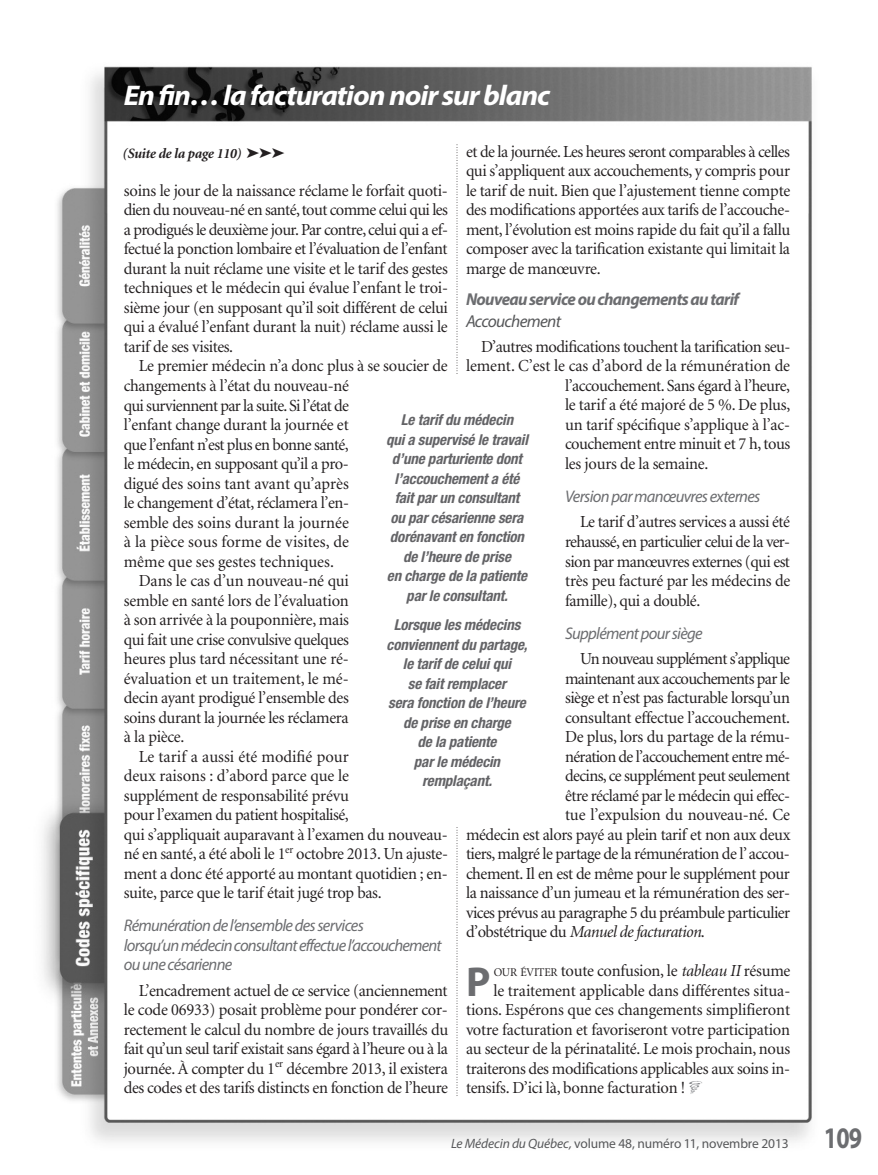
<style>
.page{position:relative;width:878px;height:1175px;background:#fff}
.page>*{position:absolute;margin:0;border:0;box-sizing:border-box;transform-origin:0 0}
.t1{font:700 41.85px "Myriad Pro";color:#6c6d70}
.t2{font:700 30px "Myriad Pro";color:#6c6d70;scale:.8 1}
.t3{font:italic 700 28.5px "Myriad Pro";letter-spacing:-.035em;color:#fff;scale:1.05 1}
.t4{font:italic 700 17.25px "Myriad Pro";letter-spacing:-.04em;color:#6c6d70}
.t5{font:italic 17.25px "Myriad Pro";letter-spacing:-.04em;color:#57585a}
.t6{font:16.8px/19.5px "Minion";letter-spacing:-.02em;color:#231f20;text-align:justify}
.t7{font:italic 16.8px/19.5px "Myriad Pro";letter-spacing:-.04em;color:#6c6d70}
.t8{font:16.8px "Minion";color:#231f20}
.t9{font:16.8px "Minion";letter-spacing:-.04em;color:#231f20}
.t10{font:italic 16.8px "Minion";letter-spacing:-.03em;color:#231f20}
.t11{font:16.8px "Minion";letter-spacing:.005em;color:#231f20}
.t12{font:italic 700 condensed 15px/19.5px "Helvetica Neue";letter-spacing:-.01em;color:#636366;text-align:center}
.t13{font:italic 700 14.25px "Minion";letter-spacing:-.02em;color:#231f20}
.t14{font:13.5px "Myriad Pro";letter-spacing:-.01em;color:#57585a}
.s1{font-style:normal}
.s2{font-size:11.85px}
.s3{font-style:italic}
</style>
<div class="page">
<img style="left:43px;top:66px;width:769px;height:1076px">
<svg style="left:456px;top:145px;width:1px;height:231px"></svg>
<svg style="left:456px;top:827px;width:1px;height:270px"></svg>
<div style="left:122px;top:145px;width:320px;height:18px;background:#fff"></div>
<div style="left:367px;top:383px;width:180px;height:437px;background:#fff"></div>
<svg style="left:689px;top:1081px;width:13px;height:13px"></svg>
<h3 class="t3" style="left:124px;top:84px;width:407px">En fin… la facturation noir sur blanc</h3>
<p class="t6" style="left:466px;top:143px;width:326px">et de la journée. Les heures seront comparables à celles qui s’appliquent aux accouchements, y compris pour le tarif de nuit. Bien que l’ajustement tienne compte des modifications apportées aux tarifs de l’accouche&shy;ment, l’évolution est moins rapide du fait qu’il a fallu composer avec la tarification existante qui limitait la marge de manœuvre.</p>
<p class="t4" style="left:466px;top:292px;width:274px">Nouveau service ou changements au tarif</p>
<p class="t5" style="left:466px;top:315px;width:97px">Accouchement</p>
<p class="t6" style="left:481px;top:338px;width:311px">D’autres modifications touchent la tarification seu-</p>
<p class="t6" style="left:466px;top:357px;width:325px">lement. C’est le cas d’abord de la rémunération de</p>
<p class="t6" style="left:565px;top:377px;width:227px">l’accouchement. Sans égard à l’heure,</p>
<p class="t6" style="left:565px;top:396px;width:227px">le tarif a été majoré de 5 %. De plus,</p>
<p class="t6" style="left:565px;top:416px;width:226px">un tarif spécifique s’applique à l’ac-</p>
<p class="t6" style="left:565px;top:436px;width:227px">couchement entre minuit et 7 h, tous</p>
<p class="t6" style="left:565px;top:455px;width:145px">les jours de la semaine.</p>
<p class="t7" style="left:565px;top:488px;width:197px">Version par manœuvres externes</p>
<p class="t6" style="left:565px;top:513px;width:227px;text-indent:15px">Le tarif d’autres services a aussi été rehaussé, en particulier celui de la ver&shy;sion par manœuvres externes (qui est très peu facturé par les médecins de famille), qui a doublé.</p>
<p class="t7" style="left:565px;top:624px;width:139px">Supplément pour siège</p>
<p class="t9" style="left:580px;top:652px;width:211px">Un nouveau supplément s’appli que</p>
<p class="t9" style="left:565px;top:671px;width:226px">maintenant aux accouchements par le</p>
<p class="t6" style="left:565px;top:689px;width:226px">siège et n’est pas facturable lors qu’un</p>
<p class="t6" style="left:565px;top:708px;width:226px">consultant effectue l’accouchement.</p>
<p class="t6" style="left:565px;top:728px;width:226px">De plus, lors du partage de la rému-</p>
<p class="t9" style="left:565px;top:749px;width:226px">nération de l’accouchement entre mé-</p>
<p class="t6" style="left:565px;top:767px;width:226px">decins, ce supplément peut seulement</p>
<p class="t6" style="left:565px;top:787px;width:226px">être réclamé par le médecin qui effec-</p>
<p class="t6" style="left:565px;top:806px;width:226px">tue l’expulsion du nouveau-né. Ce</p>
<p class="t6" style="left:466px;top:826px;width:326px">médecin est alors payé au plein tarif et non aux deux</p>
<p class="t6" style="left:466px;top:845px;width:325px">tiers, malgré le partage de la rémunération de l’ accou-</p>
<p class="t6" style="left:466px;top:865px;width:325px">chement. Il en est de même pour le supplément pour</p>
<p class="t6" style="left:466px;top:884px;width:326px">la naissance d’un jumeau et la rémunération des ser-</p>
<p class="t6" style="left:466px;top:904px;width:325px">vices prévus au paragraphe 5 du préambule parti culier</p>
<p class="t10" style="left:466px;top:925px;width:240px"><span class="s1">d’obstétrique du</span> Manuel de facturation<span class="s1">.</span></p>
<h1 class="t1" style="left:466px;top:966px;width:26px">P</h1>
<p class="t6" style="left:493px;top:962px;width:298px"><span class="s2">OUR ÉVITER</span> toute confusion, le <span class="s3">tableau II</span> résume</p>
<p class="t13" style="left:122px;top:148px;width:164px">(Suite de la page 110) ➤➤➤</p>
<p class="t6" style="left:124px;top:182px;width:326px">soins le jour de la naissance réclame le forfait quoti&shy;dien du nouveau-né en santé, tout comme celui qui les a prodigués le deuxième jour. Par contre, celui qui a ef&shy;fectué la ponction lombaire et l’évaluation de l’enfant durant la nuit réclame une visite et le tarif des gestes techniques et le médecin qui évalue l’enfant le troi&shy;sième jour (en supposant qu’il soit différent de celui qui a évalué l’enfant durant la nuit) réclame aussi le tarif de ses visites.</p>
<p class="t6" style="left:139px;top:358px;width:310px">Le premier médecin n’a donc plus à se soucier de</p>
<p class="t6" style="left:124px;top:377px;width:226px">changements à l’état du nouveau-né</p>
<p class="t9" style="left:124px;top:398px;width:227px">qui surviennent par la suite. Si l’état de</p>
<p class="t6" style="left:124px;top:416px;width:226px">l’enfant change durant la journée et</p>
<p class="t6" style="left:124px;top:436px;width:226px">que l’enfant n’est plus en bonne santé,</p>
<p class="t6" style="left:124px;top:455px;width:226px">le médecin, en supposant qu’il a pro-</p>
<p class="t8" style="left:124px;top:476px;width:227px">digué des soins tant avant qu’après</p>
<p class="t6" style="left:124px;top:494px;width:227px">le changement d’état, réclamera l’en-</p>
<p class="t8" style="left:124px;top:515px;width:227px">semble des soins durant la journée</p>
<p class="t11" style="left:124px;top:535px;width:226px">à la pièce sous forme de visites, de</p>
<p class="t8" style="left:124px;top:554px;width:212px">même que ses gestes techniques.</p>
<p class="t6" style="left:139px;top:572px;width:212px">Dans le cas d’un nouveau-né qui</p>
<p class="t6" style="left:124px;top:592px;width:226px">semble en santé lors de l’évaluation</p>
<p class="t6" style="left:124px;top:611px;width:227px">à son arrivée à la pouponnière, mais</p>
<p class="t6" style="left:124px;top:631px;width:227px">qui fait une crise convulsive quelques</p>
<p class="t6" style="left:124px;top:650px;width:226px">heures plus tard nécessitant une ré-</p>
<p class="t6" style="left:124px;top:670px;width:226px">évaluation et un traitement, le mé-</p>
<p class="t6" style="left:124px;top:689px;width:227px">decin ayant prodigué l’ensemble des</p>
<p class="t6" style="left:124px;top:709px;width:226px">soins durant la journée les réclamera</p>
<p class="t6" style="left:124px;top:728px;width:62px">à la pièce.</p>
<p class="t8" style="left:139px;top:750px;width:211px">Le tarif a aussi été modifié pour</p>
<p class="t8" style="left:124px;top:769px;width:227px">deux raisons : d’abord parce que le</p>
<p class="t6" style="left:124px;top:787px;width:226px">supplément de responsabilité prévu</p>
<p class="t6" style="left:124px;top:806px;width:226px">pour l’examen du patient hospitalisé,</p>
<p class="t6" style="left:124px;top:826px;width:325px">qui s’appliquait auparavant à l’examen du nouveau-</p>
<p class="t6" style="left:124px;top:845px;width:326px">né en santé, a été aboli le 1<sup>er</sup> octobre 2013. Un ajuste-</p>
<p class="t6" style="left:124px;top:864px;width:325px">ment a donc été apporté au montant quotidien ; en-</p>
<p class="t6" style="left:124px;top:884px;width:259px">suite, parce que le tarif était jugé trop bas.</p>
<p class="t7" style="left:124px;top:917px;width:319px">Rémunération de l’ensemble des services<br>lorsqu’un médecin consultant effectue l’accouchement ou une césarienne</p>
<p class="t6" style="left:124px;top:981px;width:326px;text-indent:15px">L’encadrement actuel de ce service (anciennement le code 06933) posait problème pour pondérer cor&shy;rectement le calcul du nombre de jours travaillés du fait qu’un seul tarif existait sans égard à l’heure ou à la journée. À compter du 1<sup>er</sup> décembre 2013, il existera des codes et des tarifs distincts en fonction de l’heure</p>
<p class="t12" style="left:386px;top:411px;width:143px">Le tarif du médecin<br>qui a supervisé le travail d’une parturiente dont l’accouchement a été fait par un consultant ou par césarienne sera dorénavant en fonction de l’heure de prise<br>en charge de la patiente par le consultant.</p>
<p class="t12" style="left:386px;top:616px;width:142px">Lorsque les médecins conviennent du partage, le tarif de celui qui<br>se fait remplacer<br>sera fonction de l’heure de prise en charge<br>de la patiente<br>par le médecin remplaçant.</p>
<p class="t6" style="left:493px;top:981px;width:298px">le traitement applicable dans différentes situa-</p>
<p class="t6" style="left:466px;top:1001px;width:325px">tions. Espérons que ces changements simplifieront</p>
<p class="t6" style="left:466px;top:1020px;width:325px">votre facturation et favoriseront votre participation</p>
<p class="t6" style="left:466px;top:1040px;width:326px">au secteur de la périnatalité. Le mois prochain, nous</p>
<p class="t6" style="left:466px;top:1060px;width:325px">traiterons des modifications applicables aux soins in-</p>
<p class="t6" style="left:466px;top:1079px;width:221px">tensifs. D’ici là, bonne facturation !</p>
<p class="t14" style="left:451px;top:1138px;width:339px"><span class="s3">Le Médecin du Québec,</span> volume 48, numéro 11, novembre 2013</p>
<h2 class="t2" style="left:823px;top:1126px;width:49px">109</h2>
</div>
